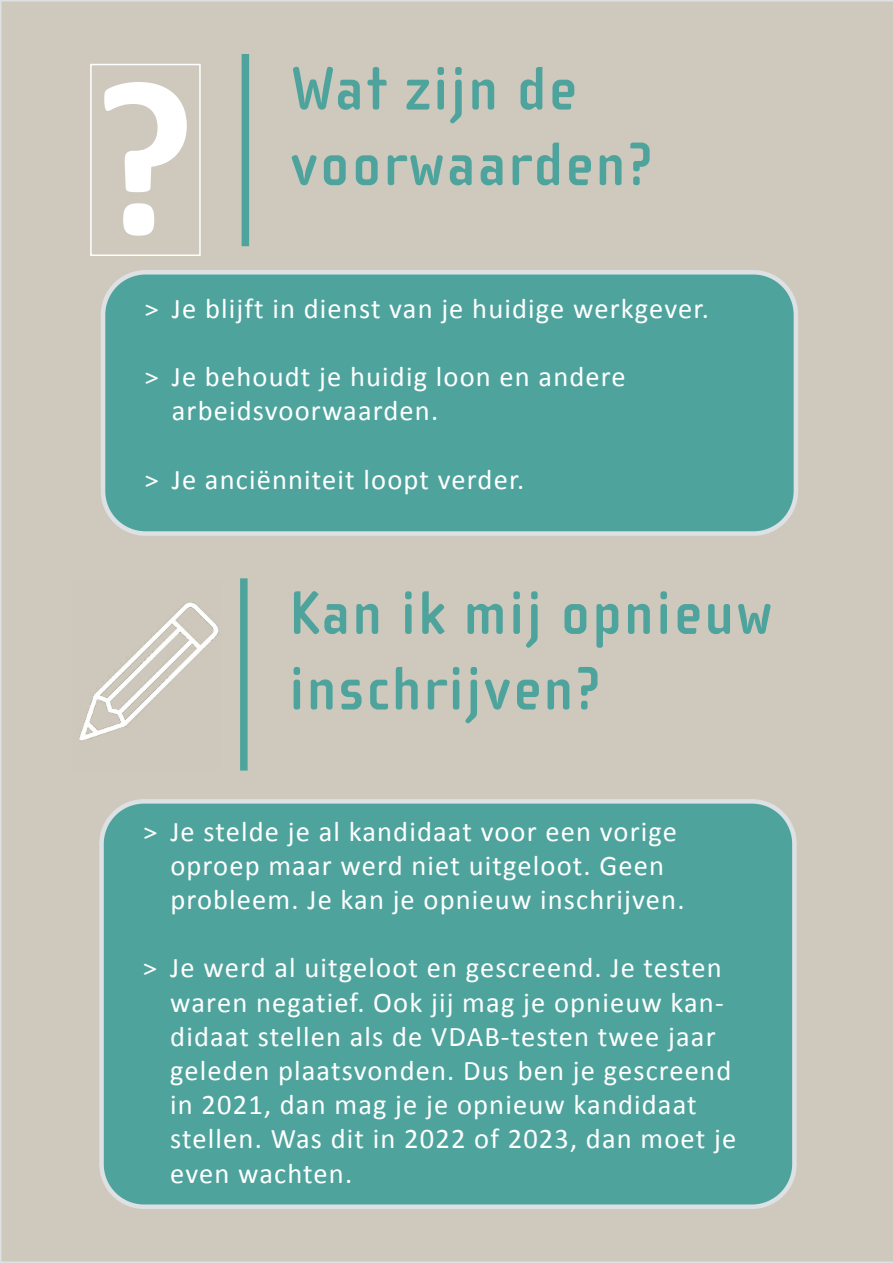
<style>
.page{position:relative;width:893px;height:1263px;background:#cec9bc}
.page>*{position:absolute;margin:0;border:0;box-sizing:border-box;transform-origin:0 0}
.t1{font:700 225px "Calibri";color:#fff}
.t2{font:700 63px/75.6px "Cholla Sans OT";letter-spacing:.04em;color:#4ea49d}
.t3{font:28.5px/34.2px "Calibri";letter-spacing:.04em;color:#fff}
.s1{font-family:"Cholla Sans OT"}
</style>
<div class="page">
<div style="left:90px;top:64px;width:111px;height:192px;border:2px solid #fff"></div>
<div style="left:103px;top:272px;width:693px;height:261px;background:#4ea49d;border-radius:43px"></div>
<div style="left:101px;top:270px;width:697px;height:266px;border:4px solid #dde1e3;border-radius:43px"></div>
<div style="left:102px;top:801px;width:692px;height:406px;background:#4ea49d;border-radius:43px"></div>
<div style="left:99px;top:799px;width:698px;height:410px;border:4px solid #dde1e3;border-radius:43px"></div>
<div style="left:242px;top:54px;width:7px;height:192px;background:#4ea49d"></div>
<div style="left:240px;top:578px;width:8px;height:192px;background:#4ea49d"></div>
<img style="left:72px;top:580px;width:149px;height:189px">
<h1 class="t1" style="left:92px;top:16px;width:106px">?</h1>
<h2 class="t2" style="left:291px;top:52px;width:363px">Wat zijn de voorwaarden?</h2>
<p class="t3" style="left:145px;top:291px;width:565px"><span class="s1">&gt;</span> Je blijft in dienst van je huidige werkgever.</p>
<p class="t3" style="left:172px;top:360px;width:455px;text-indent:-27px"><span class="s1">&gt;</span> Je behoudt je huidig loon en andere arbeidsvoorwaarden.</p>
<p class="t3" style="left:145px;top:462px;width:381px"><span class="s1">&gt;</span> Je anciënniteit loopt verder.</p>
<h2 class="t2" style="left:289px;top:576px;width:485px">Kan ik mij opnieuw inschrijven?</h2>
<p class="t3" style="left:170px;top:814px;width:516px;text-indent:-27px"><span class="s1">&gt;</span> Je stelde je al kandidaat voor een vorige oproep maar werd niet uitgeloot. Geen probleem. Je kan je opnieuw inschrijven.</p>
<p class="t3" style="left:170px;top:951px;width:567px;text-indent:-27px"><span class="s1">&gt;</span> Je werd al uitgeloot en gescreend. Je testen waren negatief. Ook jij mag je opnieuw kan&shy;didaat stellen als de VDAB-testen twee jaar geleden plaatsvonden. Dus ben je gescreend in 2021, dan mag je je opnieuw kandidaat stellen. Was dit in 2022 of 2023, dan moet je even wachten.</p>
</div>
